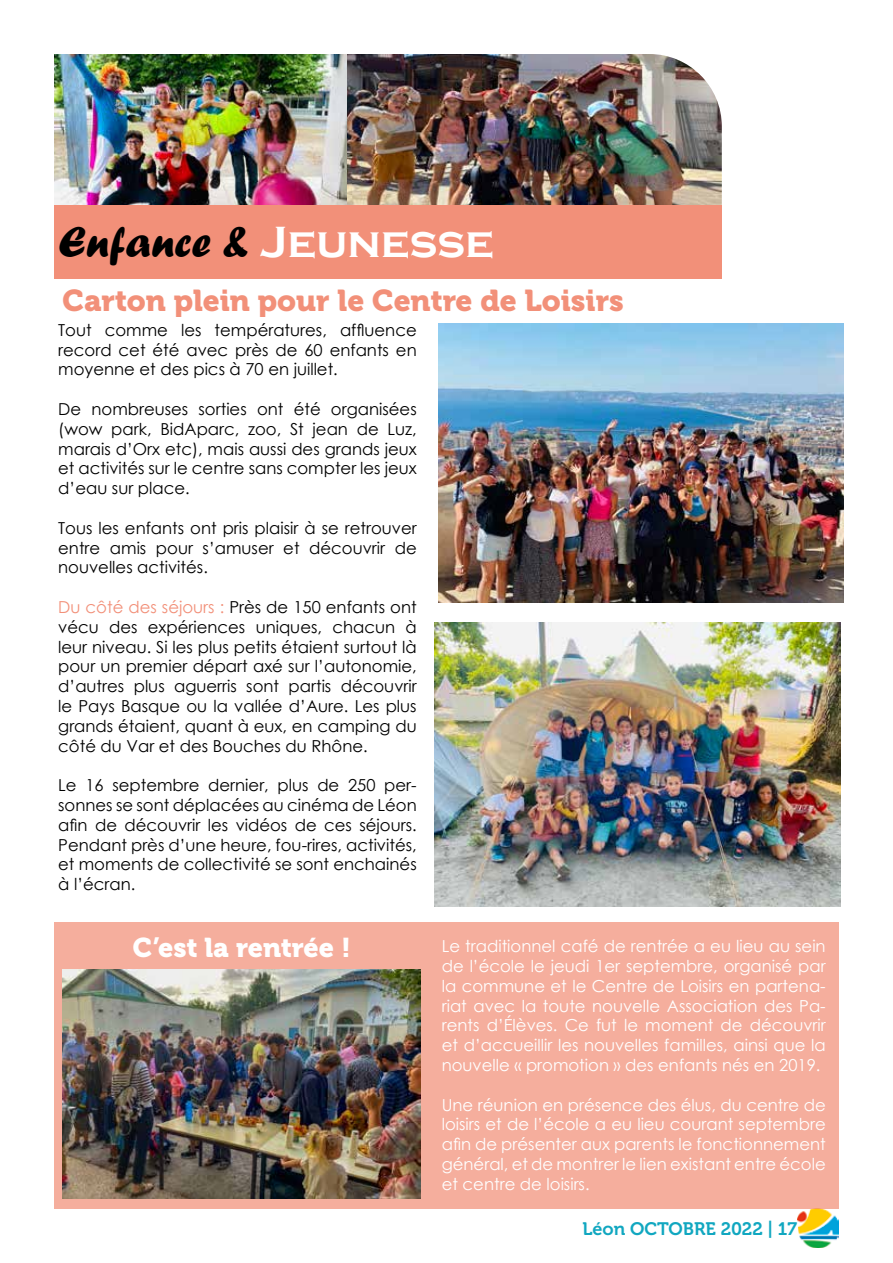
<style>
.page{position:relative;width:893px;height:1263px;background:#fff}
.page>*{position:absolute;margin:0;border:0;box-sizing:border-box;transform-origin:0 0}
.t1{font:45px "Forte";color:#000}
.t2{font:30px "Museo 900";color:#f29079}
.t3{font:27px "Museo 900";color:#fff}
.t4{font:18px "Museo 700";color:#11a7c0}
.t5{font:16.5px/19.8px "Century Gothic";color:#000;text-align:justify}
.t6{font:16.5px/19.8px "Century Gothic";color:#fff;text-align:justify}
.s1{font-family:"Copperplate Gothic";font-weight:700;color:#fff}
.s2{color:#f29079}
</style>
<div class="page">
<img style="left:798px;top:1209px;width:41px;height:38px">
<img style="left:347px;top:54px;width:375px;height:151px">
<img style="left:54px;top:54px;width:293px;height:151px">
<div style="left:54px;top:205px;width:668px;height:74px;background:#f29079"></div>
<div style="left:54px;top:923px;width:785px;height:286px;background:#f5ae9d"></div>
<img style="left:63px;top:969px;width:358px;height:229px">
<img style="left:439px;top:323px;width:404px;height:280px">
<img style="left:434px;top:622px;width:406px;height:284px">
<h1 class="t1" style="left:58px;top:216px;width:437px">Enfance &amp; <span class="s1">Jeunesse</span></h1>
<h2 class="t2" style="left:63px;top:283px;width:563px">Carton plein pour le Centre de Loisirs</h2>
<p class="t5" style="left:58px;top:320px;width:360px">Tout comme les températures, affluence record cet été avec près de 60 enfants en moyenne et des pics à 70 en juillet.</p>
<p class="t5" style="left:58px;top:399px;width:360px">De nombreuses sorties ont été organisées (wow park, BidAparc, zoo, St jean de Luz, marais d’Orx etc), mais aussi des grands jeux et activités sur le centre sans compter les jeux d’eau sur place.</p>
<p class="t5" style="left:58px;top:518px;width:360px">Tous les enfants ont pris plaisir à se retrouver entre amis pour s’amuser et découvrir de nouvelles activités.</p>
<p class="t5" style="left:58px;top:597px;width:360px"><span class="s2">Du côté des séjours :</span> Près de 150 enfants ont vécu des expériences uniques, chacun à leur niveau. Si les plus petits étaient surtout là pour un premier départ axé sur l’autonomie, d’autres plus aguerris sont partis découvrir le Pays Basque ou la vallée d’Aure. Les plus grands étaient, quant à eux, en camping du côté du Var et des Bouches du Rhône.</p>
<p class="t5" style="left:58px;top:775px;width:360px">Le 16 septembre dernier, plus de 250 per&shy;sonnes se sont déplacées au cinéma de Léon afin de découvrir les vidéos de ces séjours.<br>Pendant près d’une heure, fou-rires, activités, et moments de collectivité se sont enchainés à l’écran.</p>
<h3 class="t3" style="left:133px;top:932px;width:220px">C’est la rentrée !</h3>
<p class="t6" style="left:442px;top:936px;width:385px">Le traditionnel café de rentrée a eu lieu au sein de l’école le jeudi 1er septembre, organisé par la commune et le Centre de Loisirs en partena&shy;riat avec la toute nouvelle Association des Pa&shy;rents d’Élèves. Ce fut le moment de découvrir et d’accueillir les nouvelles familles, ainsi que la nouvelle « promotion » des enfants nés en 2019.</p>
<p class="t6" style="left:442px;top:1094px;width:385px">Une réunion en présence des élus, du centre de loisirs et de l’école a eu lieu courant septembre afin de présenter aux parents le fonctionnement général, et de montrer le lien existant entre école et centre de loisirs.</p>
<p class="t4" style="left:583px;top:1218px;width:216px">Léon OCTOBRE 2022 | 17</p>
</div>
